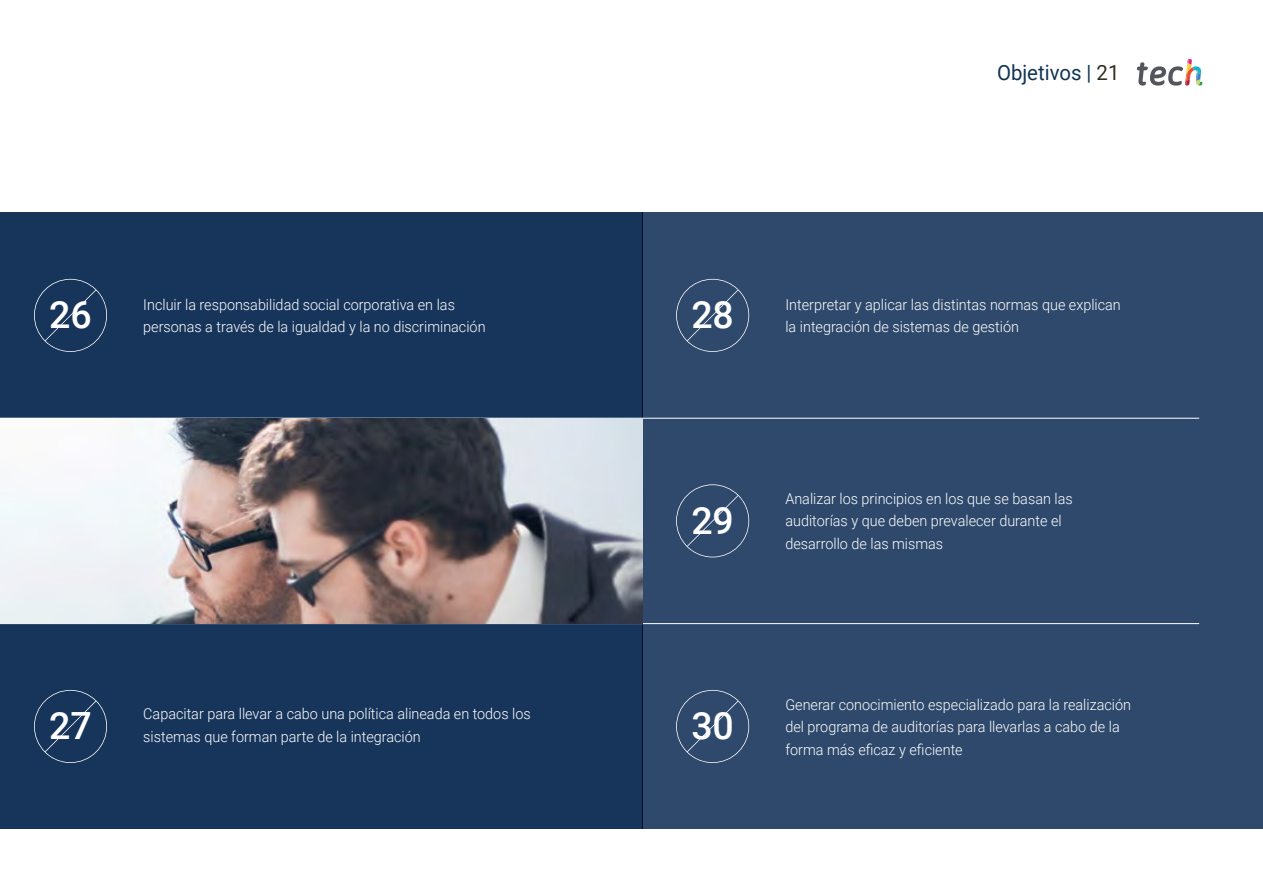
<style>
.page{position:relative;width:1263px;height:893px;background:#fff}
.page>*{position:absolute;margin:0;border:0;box-sizing:border-box;transform-origin:0 0}
.t1{font:500 37.5px "Roboto";color:#fff}
.t2{font:21px "Roboto";color:#123352}
.t3{font:300 15px/22.5px "Roboto";color:#fff;scale:.96 1}
.s1{color:#312e20}
</style>
<div class="page">
<div style="left:0;top:213px;width:642px;height:616px;background:#17355b"></div>
<div style="left:642px;top:213px;width:621px;height:616px;background:#2e496b"></div>
<svg style="left:676px;top:279px;width:73px;height:73px"></svg>
<svg style="left:676px;top:484px;width:73px;height:73px"></svg>
<svg style="left:34px;top:279px;width:73px;height:73px"></svg>
<svg style="left:676px;top:690px;width:73px;height:73px"></svg>
<hr style="left:0;top:418px;width:1199px;height:1px;background:#fff">
<hr style="left:0;top:623px;width:1199px;height:1px;background:#fff">
<img style="left:0;top:418px;width:642px;height:206px">
<svg style="left:34px;top:690px;width:73px;height:73px"></svg>
<svg style="left:1137px;top:59px;width:65px;height:27px"></svg>
<h2 class="t2" style="left:997px;top:57px;width:124px">Objetivos | <span class="s1">21</span></h2>
<h1 class="t1" style="left:49px;top:288px;width:44px">26</h1>
<p class="t3" style="left:143px;top:293px;width:358px">Incluir la responsabilidad social corporativa en las personas a través de la igualdad y la no discriminación</p>
<h1 class="t1" style="left:691px;top:288px;width:44px">28</h1>
<p class="t3" style="left:785px;top:293px;width:351px">Interpretar y aplicar las distintas normas que explican la integración de sistemas de gestión</p>
<h1 class="t1" style="left:691px;top:494px;width:44px">29</h1>
<p class="t3" style="left:785px;top:487px;width:301px">Analizar los principios en los que se basan las auditorías y que deben prevalecer durante el desarrollo de las mismas</p>
<p class="t3" style="left:143px;top:702px;width:405px">Capacitar para llevar a cabo una política alineada en todos los sistemas que forman parte de la integración</p>
<h1 class="t1" style="left:49px;top:699px;width:44px">27</h1>
<h1 class="t1" style="left:691px;top:699px;width:44px">30</h1>
<p class="t3" style="left:785px;top:693px;width:361px">Generar conocimiento especializado para la realización del programa de auditorías para llevarlas a cabo de la forma más eficaz y eficiente</p>
</div>
